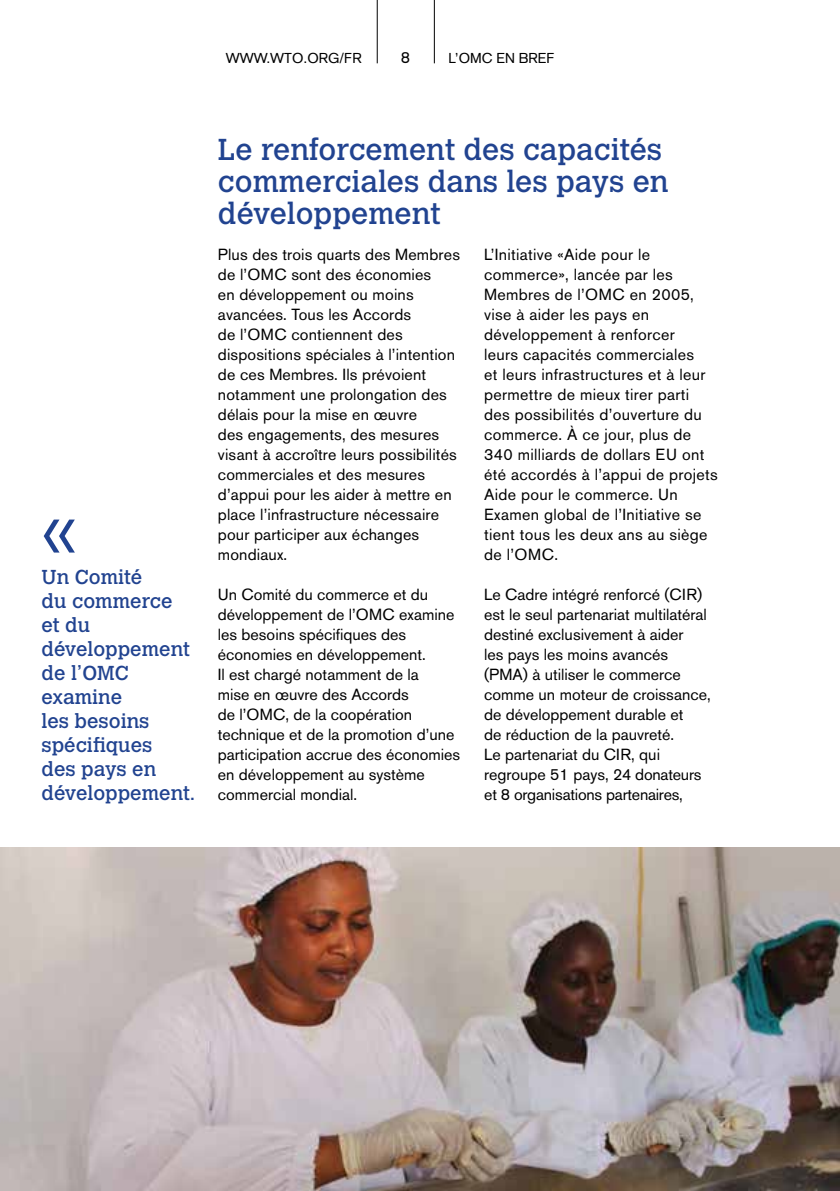
<style>
.page{position:relative;width:840px;height:1191px;background:#fff}
.page>*{position:absolute;margin:0;border:0;box-sizing:border-box;transform-origin:0 0}
.t1{font:62px "Calvert MT Std";color:#214390}
.t2{font:30px/32px "Calvert MT Std";color:#214390}
.t3{font:20px/24px "Calvert MT Std";color:#214390}
.t4{font:16px/20px "Akzidenz Grotesk BE";letter-spacing:.01em;color:#000}
.t5{font:14px "Akzidenz Grotesk";color:#000}
</style>
<div class="page">
<hr style="left:376px;top:0;width:1px;height:63px;background:#000">
<hr style="left:434px;top:0;width:1px;height:63px;background:#000">
<img style="left:0;top:847px;width:839px;height:344px">
<p class="t5" style="left:225px;top:50px;width:138px">WWW.WTO.ORG/FR</p>
<p class="t4" style="left:400px;top:48px;width:11px">8</p>
<p class="t5" style="left:448px;top:50px;width:108px">L’OMC EN BREF</p>
<h1 class="t1" style="left:41px;top:495px;width:37px">«</h1>
<p class="t3" style="left:41px;top:565px;width:155px">Un Comité<br>du commerce et du développement de l’OMC examine<br>les besoins spécifiques<br>des pays en développement.</p>
<h2 class="t2" style="left:218px;top:134px;width:452px">Le renforcement des capacités commerciales dans les pays en développement</h2>
<p class="t4" style="left:218px;top:244px;width:243px">Plus des trois quarts des Membres de l’OMC sont des économies<br>en développement ou moins avancées. Tous les Accords<br>de l’OMC contiennent des dispositions spéciales à l’intention de ces Membres. Ils prévoient notamment une prolongation des délais pour la mise en œuvre<br>des engagements, des mesures visant à accroître leurs possibilités commerciales et des mesures d’appui pour les aider à mettre en place l’infrastructure nécessaire pour participer aux échanges mondiaux.</p>
<p class="t4" style="left:218px;top:584px;width:243px">Un Comité du commerce et du développement de l’OMC examine les besoins spécifiques des économies en développement.<br>Il est chargé notamment de la<br>mise en œuvre des Accords<br>de l’OMC, de la coopération technique et de la promotion d’une participation accrue des économies en développement au système commercial mondial.</p>
<p class="t4" style="left:484px;top:244px;width:235px">L’Initiative «Aide pour le commerce», lancée par les<br>Membres de l’OMC en 2005, vise à aider les pays en développement à renforcer<br>leurs capacités commerciales<br>et leurs infrastructures et à leur permettre de mieux tirer parti des possibilités d’ouverture du commerce. À ce jour, plus de<br>340 milliards de dollars EU ont été accordés à l’appui de projets<br>Aide pour le commerce. Un<br>Examen global de l’Initiative se tient tous les deux ans au siège de l’OMC.</p>
<p class="t4" style="left:484px;top:584px;width:228px">Le Cadre intégré renforcé (CIR) est le seul partenariat multilatéral destiné exclusivement à aider<br>les pays les moins avancés (PMA) à utiliser le commerce comme un moteur de croissance, de développement durable et<br>de réduction de la pauvreté.<br>Le partenariat du CIR, qui regroupe 51 pays, 24 donateurs et 8 organisations partenaires,</p>
</div>
